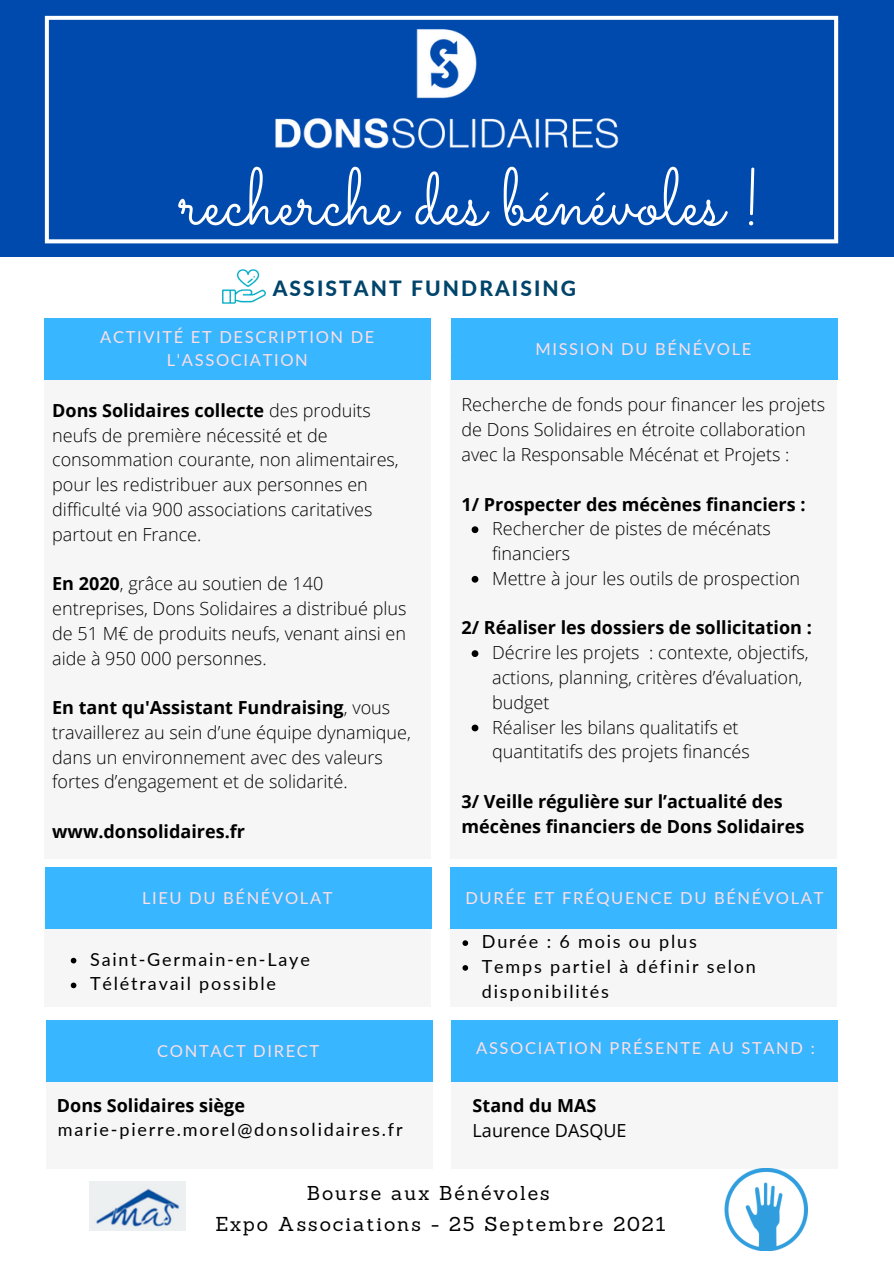
<style>
.page{position:relative;width:894px;height:1264px;background:#fff}
.page>*{position:absolute;margin:0;border:0;box-sizing:border-box;transform-origin:0 0}
.t1{font:80.55px "Sacramento";color:#fff}
.t2{font:800 21px "Lato";letter-spacing:.1em;color:#00446b}
.t3{font:19.65px "Sanchez";letter-spacing:.1em;color:#000}
.t4{font:19.5px "Sanchez";letter-spacing:.1em;color:#000}
.t5{font:300 18px/24.8px "Open Sans";color:#000}
.t6{font:700 18px/24.8px "Open Sans";color:#000}
.t7{font:18px/24.8px "Lato";letter-spacing:.1em;color:#000}
.t8{font:18px "Open Sans";color:#000}
.t9{font:16.5px/22.5px "Lato";letter-spacing:.1em;color:#ffdfe4;text-align:center}
.s1{font-weight:700}
</style>
<div class="page">
<div style="left:0;top:0;width:893px;height:256px;background:#004aad"></div>
<svg style="left:45px;top:16px;width:792px;height:227px"></svg>
<div style="left:44px;top:354px;width:386px;height:505px;background:#f6f6f6"></div>
<div style="left:450px;top:354px;width:386px;height:505px;background:#f6f6f6"></div>
<div style="left:44px;top:318px;width:386px;height:62px;background:#38b6ff"></div>
<div style="left:451px;top:318px;width:386px;height:62px;background:#38b6ff"></div>
<div style="left:44px;top:916px;width:386px;height:90px;background:#f6f6f6"></div>
<div style="left:450px;top:925px;width:386px;height:81px;background:#f6f6f6"></div>
<div style="left:45px;top:867px;width:386px;height:61px;background:#38b6ff"></div>
<div style="left:450px;top:867px;width:386px;height:61px;background:#38b6ff"></div>
<img style="left:89px;top:1181px;width:96px;height:49px">
<div style="left:46px;top:1082px;width:386px;height:86px;background:#f6f6f6"></div>
<div style="left:451px;top:1079px;width:386px;height:89px;background:#f6f6f6"></div>
<div style="left:46px;top:1019px;width:386px;height:62px;background:#38b6ff"></div>
<div style="left:451px;top:1019px;width:386px;height:62px;background:#38b6ff"></div>
<img style="left:724px;top:1168px;width:83px;height:82px">
<img style="left:262px;top:19px;width:365px;height:141px">
<img style="left:222px;top:269px;width:43px;height:35px">
<svg style="left:471px;top:526px;width:7px;height:7px"></svg>
<svg style="left:471px;top:576px;width:7px;height:6px"></svg>
<svg style="left:471px;top:650px;width:7px;height:7px"></svg>
<svg style="left:471px;top:724px;width:7px;height:7px"></svg>
<svg style="left:71px;top:957px;width:5px;height:6px"></svg>
<svg style="left:71px;top:982px;width:5px;height:6px"></svg>
<svg style="left:462px;top:940px;width:6px;height:5px"></svg>
<svg style="left:462px;top:965px;width:6px;height:5px"></svg>
<p class="t1" style="left:180px;top:149px;width:584px">recherche des bénévoles !</p>
<p class="t2" style="left:273px;top:275px;width:305px">ASSISTANT FUNDRAISING</p>
<p class="t9" style="left:100px;top:325px;width:276px">ACTIVITÉ ET DESCRIPTION DE<br>L'ASSOCIATION</p>
<p class="t9" style="left:535px;top:337px;width:217px">MISSION DU BÉNÉVOLE</p>
<p class="t5" style="left:52px;top:397px;width:348px"><span class="s1">Dons Solidaires collecte</span> des produits neufs de première nécessité et de consommation courante, non alimentaires, pour les redistribuer aux personnes en difficulté via 900 associations caritatives partout en France.</p>
<p class="t5" style="left:52px;top:571px;width:356px"><span class="s1">En 2020</span>, grâce au soutien de 140 entreprises, Dons Solidaires a distribué plus de 51 M€ de produits neufs, venant ainsi en aide à 950 000 personnes.</p>
<p class="t5" style="left:52px;top:694px;width:360px"><span class="s1">En tant qu'Assistant Fundraising</span>, vous travaillerez au sein d’une équipe dynamique, dans un environnement avec des valeurs fortes d’engagement et de solidarité.</p>
<p class="t6" style="left:52px;top:818px;width:194px">www.donsolidaires.fr</p>
<p class="t5" style="left:461px;top:392px;width:365px">Recherche de fonds pour financer les projets de Dons Solidaires en étroite collaboration avec la Responsable Mécénat et Projets :</p>
<p class="t6" style="left:461px;top:491px;width:345px">1/ Prospecter des mécènes financiers :</p>
<p class="t5" style="left:492px;top:516px;width:280px">Rechercher de pistes de mécénats financiers</p>
<p class="t5" style="left:492px;top:565px;width:309px">Mettre à jour les outils de prospection</p>
<p class="t6" style="left:461px;top:615px;width:352px">2/ Réaliser les dossiers de sollicitation :</p>
<p class="t5" style="left:492px;top:640px;width:318px">Décrire les projets : contexte, objectifs, actions, planning, critères d’évaluation, budget</p>
<p class="t5" style="left:492px;top:714px;width:259px">Réaliser les bilans qualitatifs et quantitatifs des projets financés</p>
<p class="t6" style="left:461px;top:788px;width:344px">3/ Veille régulière sur l’actualité des mécènes financiers de Dons Solidaires</p>
<p class="t9" style="left:142px;top:886px;width:192px">LIEU DU BÉNÉVOLAT</p>
<p class="t9" style="left:465px;top:886px;width:359px">DURÉE ET FRÉQUENCE DU BÉNÉVOLAT</p>
<p class="t7" style="left:90px;top:946px;width:221px">Saint-Germain-en-Laye</p>
<p class="t7" style="left:90px;top:971px;width:187px">Télétravail possible</p>
<p class="t7" style="left:481px;top:928px;width:216px">Durée : 6 mois ou plus</p>
<p class="t7" style="left:481px;top:953px;width:275px">Temps partiel à définir selon disponibilités</p>
<p class="t9" style="left:157px;top:1038px;width:164px">CONTACT DIRECT</p>
<p class="t9" style="left:476px;top:1036px;width:340px">ASSOCIATION PRÉSENTE AU STAND :</p>
<p class="t6" style="left:57px;top:1092px;width:190px">Dons Solidaires siège</p>
<p class="t7" style="left:58px;top:1116px;width:346px">marie-pierre.morel@donsolidaires.fr</p>
<p class="t6" style="left:472px;top:1092px;width:125px">Stand du MAS</p>
<p class="t8" style="left:472px;top:1117px;width:155px">Laurence DASQUE</p>
<p class="t4" style="left:307px;top:1180px;width:244px">Bourse aux Bénévoles</p>
<p class="t3" style="left:215px;top:1210px;width:451px">Expo Associations - 25 Septembre 2021</p>
</div>
